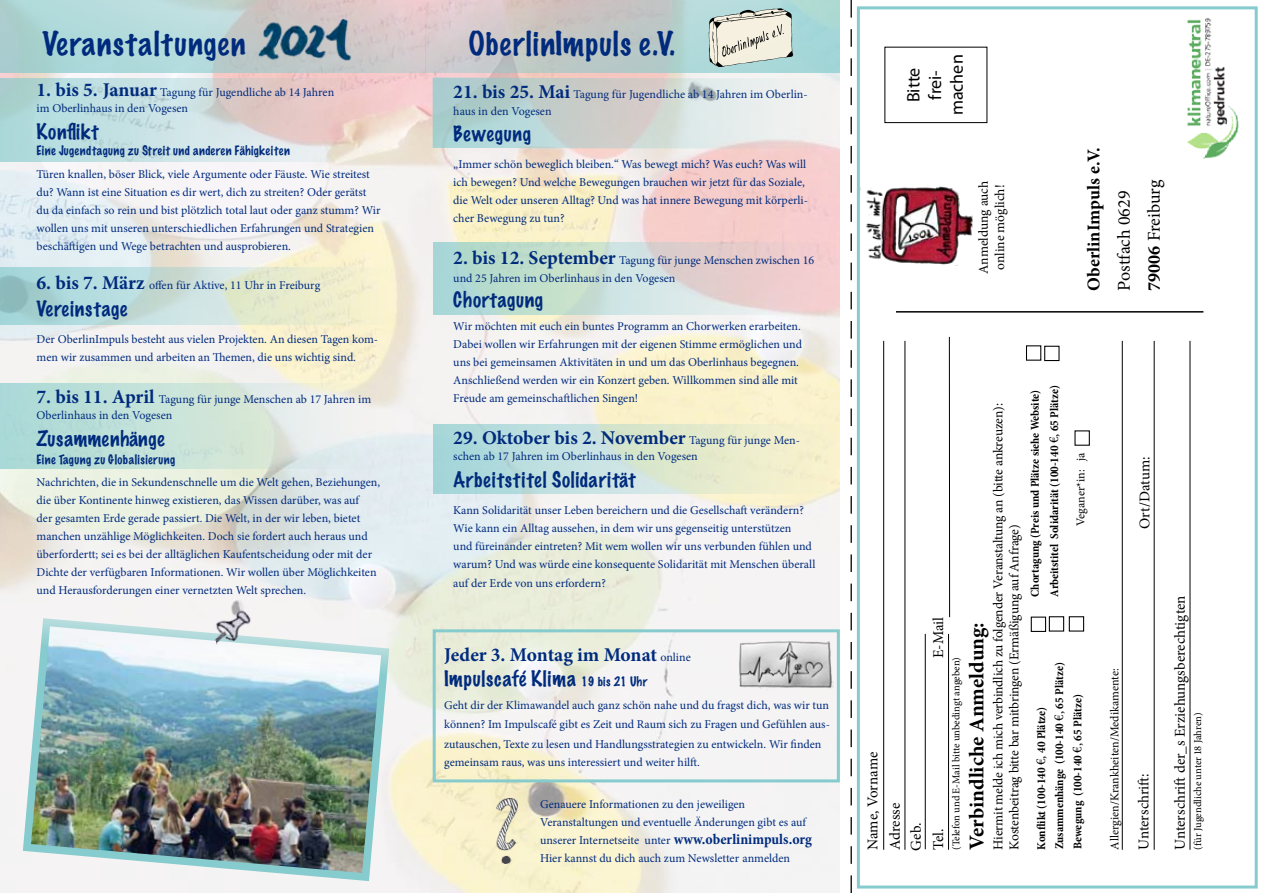
<style>
.page{position:relative;width:1263px;height:893px;background:#fff}
.page>*{position:absolute;margin:0;border:0;box-sizing:border-box;transform-origin:0 0}
.t1{font:100 30.15px "Marker Felt";letter-spacing:.04em;color:#002b7d}
.t2{font:700 21px "Minion Pro";color:#000}
.t3{font:100 19.5px "Marker Felt";letter-spacing:.04em;color:#002b7d}
.t4{font:700 19.5px "Minion Pro";letter-spacing:-.005em;color:#002b7d}
.t5{font:100 19.5px "Marker Felt";letter-spacing:.015em;color:#002b7d}
.t6{font:18px/30.2px "Minion Pro";color:#000}
.t7{font:700 18px "Minion Pro";color:#000}
.t8{font:18px/21.6px "Myriad Pro";color:#000;text-align:center}
.t9{font:15px/21.9px "Minion Pro";color:#000}
.t10{font:13.5px/16.2px "Minion Pro";letter-spacing:-.01em;color:#000}
.t11{font:12px/18px "Minion Pro";color:#002b7d}
.t12{font:700 condensed 12px/18px "Minion Pro";color:#000}
.t13{font:100 12px "Marker Felt";letter-spacing:.035em;color:#002b7d}
.t14{font:12px "Minion Pro";color:#000}
.t15{font:10.5px "Minion Pro";letter-spacing:-.005em;color:#000}
.s1{font-weight:700;font-size:19.5px}
.s2{font-weight:400;font-size:12px}
.s3{font-size:12px}
.s4{font-weight:700;font-stretch:condensed;font-size:15px}
.s5{font-weight:700}
.s6{font-weight:400;font-stretch:normal;font-size:13.5px}
</style>
<div class="page">
<img style="left:0;top:72px;width:840px;height:821px">
<svg style="left:0;top:0;width:425px;height:72px;background:#bcd3d3"></svg>
<svg style="left:425px;top:0;width:415px;height:72px;background:#c0cbca"></svg>
<svg style="left:850px;top:0;width:2px;height:893px"></svg>
<svg style="left:0;top:78px;width:399px;height:84px;background:#d1d8d8"></svg>
<svg style="left:0;top:267px;width:402px;height:58px;background:#cee1d3"></svg>
<svg style="left:433px;top:78px;width:400px;height:71px;background:#cfd9d7"></svg>
<svg style="left:433px;top:242px;width:404px;height:73px;background:#d1d8d2"></svg>
<svg style="left:0;top:384px;width:375px;height:85px;background:#cce3dc"></svg>
<hr style="left:896px;top:311px;width:307px;height:2px;background:#000">
<hr style="left:949px;top:337px;width:1px;height:280px;background:#000">
<img style="left:1187px;top:17px;width:52px;height:142px">
<div style="left:433px;top:629px;width:407px;height:153px;border:3px solid #86cbcd"></div>
<div style="left:857px;top:6px;width:401px;height:882px;border:3px solid #86cbcd"></div>
<hr style="left:883px;top:341px;width:1px;height:509px;background:#000">
<hr style="left:904px;top:341px;width:1px;height:509px;background:#000">
<hr style="left:925px;top:634px;width:1px;height:215px;background:#000">
<hr style="left:1154px;top:341px;width:1px;height:509px;background:#000">
<hr style="left:1189px;top:341px;width:1px;height:509px;background:#000">
<hr style="left:1122px;top:341px;width:1px;height:509px;background:#000">
<hr style="left:948px;top:634px;width:1px;height:216px;background:#000">
<div style="left:1031px;top:617px;width:15px;height:15px;border:1px solid #000"></div>
<div style="left:1049px;top:616px;width:15px;height:16px;border:1px solid #000"></div>
<div style="left:1069px;top:616px;width:15px;height:16px;border:1px solid #000"></div>
<div style="left:1044px;top:346px;width:15px;height:15px;border:1px solid #000"></div>
<img style="left:860px;top:184px;width:112px;height:82px">
<img style="left:21px;top:617px;width:370px;height:266px">
<img style="left:497px;top:798px;width:21px;height:65px">
<svg style="left:433px;top:424px;width:404px;height:70px;background:#d2e4d5"></svg>
<img style="left:208px;top:600px;width:55px;height:45px">
<img style="left:250px;top:11px;width:119px;height:63px">
<img style="left:737px;top:639px;width:96px;height:53px">
<svg style="left:709px;top:8px;width:84px;height:59px;background:#cdd1c6"></svg>
<h1 class="t1" style="left:43px;top:22px;width:204px">Veranstaltungen</h1>
<h1 class="t1" style="left:468px;top:22px;width:208px">OberlinImpuls e.V.</h1>
<p class="t11" style="left:37px;top:84px;width:299px;line-height:16.5px"><span class="s1">1. bis 5. Januar</span> Tagung für Jugendliche ab 14 Jahren im Oberlinhaus in den Vogesen</p>
<h3 class="t3" style="left:37px;top:118px;width:63px">Konflikt</h3>
<p class="t13" style="left:37px;top:142px;width:255px">Eine Jugendtagung zu Streit und anderen Fähigkeiten</p>
<p class="t11" style="left:37px;top:165px;width:345px">Türen knallen, böser Blick, viele Argumente oder Fäuste. Wie streitest du? Wann ist eine Situation es dir wert, dich zu streiten? Oder gerätst du da einfach so rein und bist plötzlich total laut oder ganz stumm? Wir wollen uns mit unseren unterschiedlichen Erfahrungen und Strategien beschäftigen und Wege betrachten und ausprobieren.</p>
<p class="t11" style="left:37px;top:276px;width:285px"><span class="s1">6. bis 7. März</span> offen für Aktive, 11 Uhr in Freiburg</p>
<h3 class="t3" style="left:37px;top:294px;width:92px">Vereinstage</h3>
<p class="t11" style="left:37px;top:330px;width:343px">Der OberlinImpuls besteht aus vielen Projekten. An diesen Tagen kom&shy;men wir zusammen und arbeiten an Themen, die uns wichtig sind.</p>
<p class="t11" style="left:37px;top:390px;width:336px;line-height:16.5px"><span class="s1">7. bis 11. April</span> Tagung für junge Menschen ab 17 Jahren im<br>Oberlinhaus in den Vogesen</p>
<h3 class="t5" style="left:37px;top:424px;width:130px">Zusammenhänge</h3>
<p class="t13" style="left:37px;top:451px;width:140px">Eine Tagung zu Globalisierung</p>
<p class="t11" style="left:37px;top:473px;width:345px">Nachrichten, die in Sekundenschnelle um die Welt gehen, Beziehungen, die über Kontinente hinweg existieren, das Wissen darüber, was auf<br>der gesamten Erde gerade passiert. Die Welt, in der wir leben, bietet manchen unzählige Möglichkeiten. Doch sie fordert auch heraus und überfordertt; sei es bei der alltäglichen Kaufentscheidung oder mit der Dichte der verfügbaren Informationen. Wir wollen über Möglichkeiten und Herausforderungen einer vernetzten Welt sprechen.</p>
<p class="t11" style="left:453px;top:86px;width:356px;line-height:16.5px"><span class="s1">21. bis 25. Mai</span> Tagung für Jugendliche ab 14 Jahren im Oberlin&shy;haus in den Vogesen</p>
<h3 class="t3" style="left:453px;top:120px;width:79px">Bewegung</h3>
<p class="t11" style="left:453px;top:155px;width:356px">„Immer schön beweglich bleiben.“ Was bewegt mich? Was euch? Was will ich bewegen? Und welche Bewegungen brauchen wir jetzt für das Soziale, die Welt oder unseren Alltag? Und was hat innere Bewegung mit körperli&shy;cher Bewegung zu tun?</p>
<p class="t11" style="left:453px;top:251px;width:362px"><span class="s1">2. bis 12. September</span> Tagung für junge Menschen zwischen 16 und 25 Jahren im Oberlinhaus in den Vogesen</p>
<h3 class="t3" style="left:453px;top:286px;width:91px">Chortagung</h3>
<p class="t11" style="left:453px;top:317px;width:350px">Wir möchten mit euch ein buntes Programm an Chorwerken erarbeiten.<br>Dabei wollen wir Erfahrungen mit der eigenen Stimme ermöglichen und uns bei gemeinsamen Aktivitäten in und um das Oberlinhaus begegnen.<br>Anschließend werden wir ein Konzert geben. Willkommen sind alle mit Freude am gemeinschaftlichen Singen!</p>
<h3 class="t4" style="left:453px;top:424px;width:348px">29. Oktober bis 2. November <span class="s2">Tagung für junge Men-</span></h3>
<p class="t11" style="left:453px;top:447px;width:246px">schen ab 17 Jahren im Oberlinhaus in den Vogesen</p>
<h3 class="t3" style="left:453px;top:466px;width:184px">Arbeitstitel Solidarität</h3>
<p class="t11" style="left:453px;top:501px;width:364px">Kann Solidarität unser Leben bereichern und die Gesellschaft verändern?<br>Wie kann ein Alltag aussehen, in dem wir uns gegenseitig unterstützen<br>und füreinander eintreten? Mit wem wollen wir uns verbunden fühlen und warum? Und was würde eine konsequente Solidarität mit Menschen überall</p>
<p class="t11" style="left:453px;top:574px;width:154px">auf der Erde von uns erfordern?</p>
<h3 class="t4" style="left:444px;top:641px;width:248px">Jeder 3. Montag im Monat <span class="s2">online</span></h3>
<h3 class="t3" style="left:444px;top:665px;width:205px">Impulscafé Klima <span class="s3">19 bis 21 Uhr</span></h3>
<p class="t11" style="left:444px;top:695px;width:387px;line-height:19.5px;text-align:justify">Geht dir der Klimawandel auch ganz schön nahe und du fragst dich, was wir tun können? Im Impulscafé gibt es Zeit und Raum sich zu Fragen und Gefühlen aus&shy;zutauschen, Texte zu lesen und Handlungsstrategien zu entwickeln. Wir finden</p>
<p class="t11" style="left:444px;top:753px;width:257px">gemeinsam raus, was uns interessiert und weiter hilft.</p>
<p class="t11" style="left:540px;top:795px;width:273px">Genauere Informationen zu den jeweiligen Veranstaltungen und eventuelle Änderungen gibt es auf unserer Internetseite unter <span class="s4">www.oberlinimpuls.org </span>Hier kannst du dich auch zum Newsletter anmelden</p>
<h3 class="t8" style="left:902px;top:115px;width:62px;rotate:-90deg">Bitte frei&shy;machen</h3>
<p class="t10" style="left:975px;top:274px;width:95px;rotate:-90deg">Anmeldung auch online möglich!</p>
<h3 class="t7" style="left:1081px;top:291px;width:145px;rotate:-90deg">OberlinImpuls e.V.</h3>
<h3 class="t6" style="left:1109px;top:291px;width:112px;rotate:-90deg">Postfach 0629<br><span class="s5">79006</span> Freiburg</h3>
<p class="t9" style="left:927px;top:658px;width:43px;rotate:-90deg">E-Mail</p>
<p class="t9" style="left:862px;top:850px;width:100px;rotate:-90deg">Name, Vorname<br>Adresse<br>Geb.<br>Tel.</p>
<p class="t10" style="left:990px;top:850px;width:448px;rotate:-90deg">Hiermit melde ich mich verbindlich zu folgender Veranstaltung an (bitte ankreuzen):<br>Kostenbeitrag bitte bar mitbringen (Ermäßigung auf Anfrage)</p>
<h2 class="t2" style="left:962px;top:850px;width:229px;rotate:-90deg">Verbindliche Anmeldung:</h2>
<p class="t15" style="left:949px;top:850px;width:194px;rotate:-90deg">(Telefon und E-Mail bitte unbedingt angeben)</p>
<p class="t12" style="left:1025px;top:597px;width:213px;line-height:19.6px;rotate:-90deg">Chortagung (Preis und Plätze siehe Website)<br>Arbeitstitel Solidarität (100-140 <span class="s6">€,</span> 65 Plätze)</p>
<p class="t14" style="left:1073px;top:526px;width:75px;rotate:-90deg">Veganer*in: ja</p>
<p class="t12" style="left:1032px;top:850px;width:189px;rotate:-90deg">Konflikt (100-140 <span class="s6">€,</span> 40 Plätze)<br>Zusammenhänge (100-140 <span class="s6">€,</span> 65 Plätze)<br>Bewegung (100-140 <span class="s6">€,</span> 65 Plätze)</p>
<p class="t9" style="left:1134px;top:529px;width:73px;rotate:-90deg">Ort/Datum:</p>
<p class="t14" style="left:1107px;top:850px;width:183px;rotate:-90deg">Allergien/Krankheiten/Medikamente:</p>
<p class="t9" style="left:1133px;top:850px;width:78px;rotate:-90deg">Unterschrift:</p>
<p class="t9" style="left:1169px;top:850px;width:256px;rotate:-90deg">Unterschrift der_s Erziehungsberechtigten</p>
<p class="t15" style="left:1191px;top:850px;width:139px;rotate:-90deg">(für Jugendliche unter 18 Jahren)</p>
</div>
